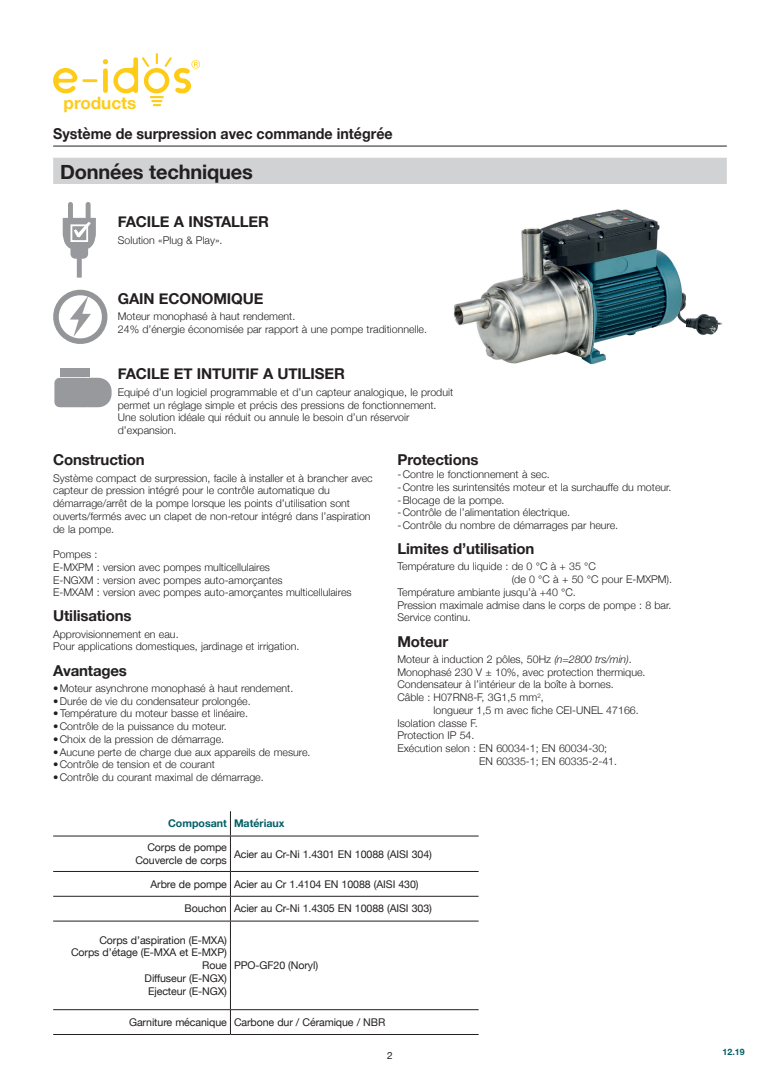
<style>
.page{position:relative;width:780px;height:1088px;background:#fff}
.page>*{position:absolute;margin:0;border:0;box-sizing:border-box;transform-origin:0 0}
.t1{font:700 20px "Helvetica Neue";letter-spacing:-.01em;color:#231f20}
.t2{font:700 17.12px "Helvetica Neue";color:#fecc18}
.t3{font:700 15px "Helvetica Neue";letter-spacing:-.01em;color:#231f20}
.t4{font:700 15px "Helvetica Neue";letter-spacing:-.01em;color:#231f20;scale:.95 1}
.t5{font:300 10.62px/12.8px "Helvetica Neue";color:#231f20}
.t6{font:10.62px/12.8px "Helvetica Neue";letter-spacing:-.01em;color:#231f20;text-align:right}
.t7{font:700 10.62px "Helvetica Neue";color:#005f66}
.t8{font:10px "Helvetica Neue";color:#231f20}
.t9{font:700 8.75px "Helvetica Neue";color:#005f66}
.s1{font-style:italic}
</style>
<div class="page">
<svg style="left:53px;top:68px;width:44px;height:25px"></svg>
<svg style="left:103px;top:53px;width:97px;height:53px"></svg>
<hr style="left:53px;top:146px;width:673px;height:1px;background:#231f20">
<div style="left:53px;top:158px;width:673px;height:26px;background:#d1d2d4"></div>
<img style="left:454px;top:209px;width:269px;height:156px">
<svg style="left:230px;top:811px;width:1px;height:25px"></svg>
<hr style="left:53px;top:836px;width:177px;height:1px;background:#231f20">
<hr style="left:230px;top:836px;width:248px;height:1px;background:#231f20">
<hr style="left:230px;top:836px;width:1px;height:35px;background:#231f20">
<hr style="left:53px;top:871px;width:177px;height:1px;background:#231f20">
<hr style="left:230px;top:871px;width:248px;height:1px;background:#231f20">
<hr style="left:53px;top:896px;width:177px;height:1px;background:#231f20">
<hr style="left:230px;top:896px;width:248px;height:1px;background:#231f20">
<svg style="left:230px;top:872px;width:1px;height:49px"></svg>
<hr style="left:53px;top:921px;width:177px;height:1px;background:#231f20">
<hr style="left:230px;top:921px;width:248px;height:1px;background:#231f20">
<hr style="left:230px;top:921px;width:1px;height:88px;background:#231f20">
<hr style="left:53px;top:1009px;width:177px;height:1px;background:#231f20">
<hr style="left:230px;top:1009px;width:248px;height:1px;background:#231f20">
<svg style="left:230px;top:1010px;width:1px;height:24px"></svg>
<hr style="left:53px;top:1034px;width:177px;height:1px;background:#231f20">
<hr style="left:230px;top:1034px;width:248px;height:1px;background:#231f20">
<svg style="left:53px;top:202px;width:54px;height:142px"></svg>
<svg style="left:54px;top:378px;width:58px;height:29px;background:#9d9fa2"></svg>
<div style="left:60px;top:368px;width:30px;height:9px;background:#97999c"></div>
<h2 class="t2" style="left:64px;top:90px;width:74px">products</h2>
<h3 class="t4" style="left:53px;top:122px;width:359px">Système de surpression avec commande intégrée</h3>
<h1 class="t1" style="left:60px;top:156px;width:194px">Données techniques</h1>
<h3 class="t3" style="left:118px;top:210px;width:153px">FACILE A INSTALLER</h3>
<p class="t5" style="left:118px;top:233px;width:106px">Solution «Plug &amp; Play».</p>
<h3 class="t3" style="left:118px;top:287px;width:147px">GAIN ECONOMIQUE</h3>
<p class="t5" style="left:118px;top:309px;width:311px">Moteur monophasé à haut rendement.<br>24% d’énergie économisée par rapport à une pompe traditionnelle.</p>
<h3 class="t3" style="left:118px;top:362px;width:228px">FACILE ET INTUITIF A UTILISER</h3>
<p class="t5" style="left:118px;top:385px;width:337px">Equipé d’un logiciel programmable et d’un capteur analogique, le produit permet un réglage simple et précis des pressions de fonctionnement.<br>Une solution idéale qui réduit ou annule le besoin d’un réservoir d’expansion.</p>
<h3 class="t3" style="left:53px;top:448px;width:93px">Construction</h3>
<p class="t5" style="left:53px;top:471px;width:321px">Système compact de surpression, facile à installer et à brancher avec capteur de pression intégré pour le contrôle automatique du démarrage/arrêt de la pompe lorsque les points d’utilisation sont ouverts/fermés avec un clapet de non-retour intégré dans l’aspiration de la pompe.</p>
<p class="t5" style="left:53px;top:547px;width:300px">Pompes :<br>E-MXPM : version avec pompes multicellulaires<br>E-NGXM : version avec pompes auto-amorçantes<br>E-MXAM : version avec pompes auto-amorçantes multicellulaires</p>
<h3 class="t3" style="left:53px;top:604px;width:80px">Utilisations</h3>
<p class="t5" style="left:53px;top:627px;width:248px">Approvisionnement en eau.<br>Pour applications domestiques, jardinage et irrigation.</p>
<h3 class="t3" style="left:53px;top:658px;width:75px">Avantages</h3>
<p class="t5" style="left:53px;top:681px;width:242px">• Moteur asynchrone monophasé à haut rendement.</p>
<p class="t5" style="left:53px;top:694px;width:199px">• Durée de vie du condensateur prolongée.</p>
<p class="t5" style="left:53px;top:706px;width:196px">• Température du moteur basse et linéaire.</p>
<p class="t5" style="left:53px;top:719px;width:175px">• Contrôle de la puissance du moteur.</p>
<p class="t5" style="left:53px;top:732px;width:172px">• Choix de la pression de démarrage.</p>
<p class="t5" style="left:53px;top:745px;width:259px">• Aucune perte de charge due aux appareils de mesure.</p>
<p class="t5" style="left:53px;top:757px;width:163px">• Contrôle de tension et de courant</p>
<p class="t5" style="left:53px;top:770px;width:212px">• Contrôle du courant maximal de démarrage.</p>
<h3 class="t3" style="left:397px;top:448px;width:82px">Protections</h3>
<p class="t5" style="left:397px;top:467px;width:154px">- Contre le fonctionnement à sec.</p>
<p class="t5" style="left:397px;top:480px;width:275px">- Contre les surintensités moteur et la surchauffe du moteur.</p>
<p class="t5" style="left:397px;top:493px;width:108px">- Blocage de la pompe.</p>
<p class="t5" style="left:397px;top:505px;width:174px">- Contrôle de l’alimentation électrique.</p>
<p class="t5" style="left:397px;top:518px;width:222px">- Contrôle du nombre de démarrages par heure.</p>
<h3 class="t3" style="left:397px;top:537px;width:138px">Limites d’utilisation</h3>
<p class="t5" style="left:397px;top:559px;width:200px">Température du liquide : de 0 °C à + 35 °C</p>
<p class="t5" style="left:511px;top:572px;width:162px">(de 0 °C à + 50 °C pour E-MXPM).</p>
<p class="t5" style="left:397px;top:585px;width:180px">Température ambiante jusqu’à +40 °C.</p>
<p class="t5" style="left:397px;top:598px;width:275px">Pression maximale admise dans le corps de pompe : 8 bar.</p>
<p class="t5" style="left:397px;top:610px;width:75px">Service continu.</p>
<h3 class="t3" style="left:397px;top:629px;width:52px">Moteur</h3>
<p class="t5" style="left:397px;top:652px;width:249px">Moteur à induction 2 pôles, 50Hz <span class="s1">(n=2800 trs/min)</span>.<br>Monophasé 230 V ± 10%, avec protection thermique.<br>Condensateur à l’intérieur de la boîte à bornes.<br>Câble : H07RN8-F, 3G1,5 mm<sup>2</sup>,</p>
<p class="t5" style="left:433px;top:703px;width:207px">longueur 1,5 m avec fiche CEI-UNEL 47166.</p>
<p class="t5" style="left:397px;top:716px;width:82px">Isolation classe F.</p>
<p class="t5" style="left:397px;top:728px;width:78px">Protection IP 54.</p>
<p class="t5" style="left:397px;top:741px;width:211px">Exécution selon : EN 60034-1; EN 60034-30;</p>
<p class="t5" style="left:479px;top:754px;width:139px">EN 60335-1; EN 60335-2-41.</p>
<p class="t7" style="left:168px;top:815px;width:118px">Composant Matériaux</p>
<p class="t6" style="left:135px;top:841px;width:93px">Corps de pompe<br>Couvercle de corps</p>
<p class="t6" style="left:234px;top:848px;width:199px">Acier au Cr-Ni 1.4301 EN 10088 (AISI 304)</p>
<p class="t6" style="left:150px;top:878px;width:269px">Arbre de pompe Acier au Cr 1.4104 EN 10088 (AISI 430)</p>
<p class="t6" style="left:185px;top:903px;width:249px">Bouchon Acier au Cr-Ni 1.4305 EN 10088 (AISI 303)</p>
<p class="t6" style="left:71px;top:934px;width:157px">Corps d’aspiration (E-MXA)<br>Corps d’étage (E-MXA et E-MXP)<br>Roue<br>Diffuseur (E-NGX)<br>Ejecteur (E-NGX)</p>
<p class="t6" style="left:234px;top:959px;width:86px">PPO-GF20 (Noryl)</p>
<p class="t6" style="left:129px;top:1016px;width:258px">Garniture mécanique Carbone dur / Céramique / NBR</p>
<p class="t8" style="left:387px;top:1048px;width:7px">2</p>
<p class="t9" style="left:722px;top:1045px;width:23px">12.19</p>
</div>
